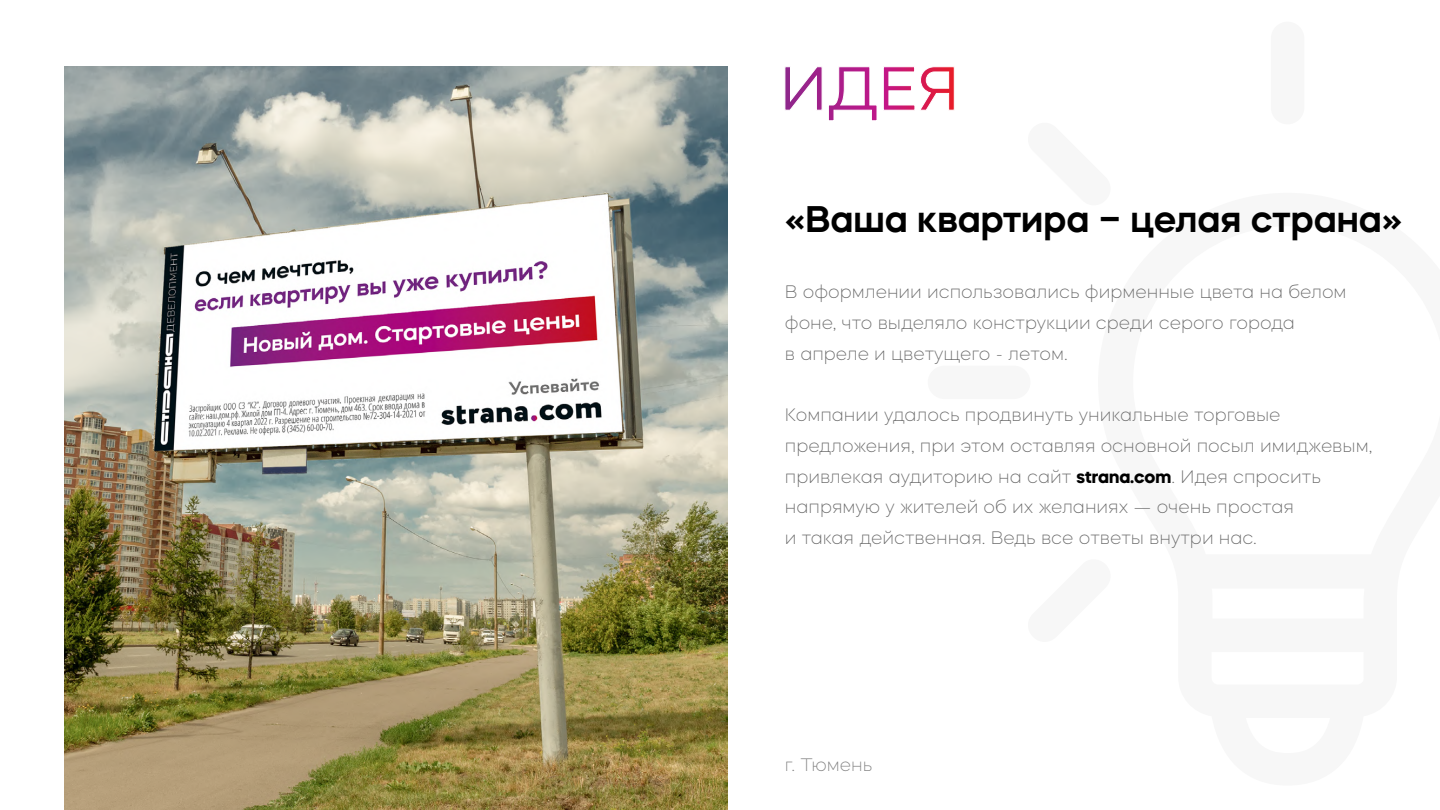
<style>
.page{position:relative;width:1440px;height:810px;background:#fff}
.page>*{position:absolute;margin:0;border:0;box-sizing:border-box;transform-origin:0 0}
.t1{font:600 36.97px "Mazzard H";color:#000}
.t2{font:200 18px/30.8px "Mazzard H";color:#666}
.t3{font:200 18px "Mazzard H";color:#808080}
.s1{font-weight:700;color:#000}
</style>
<div class="page">
<img style="left:64px;top:67px;width:663px;height:743px">
<svg style="left:785px;top:66px;width:170px;height:55px"></svg>
<h1 class="t1" style="left:785px;top:195px;width:619px">«Ваша квартира – целая страна»</h1>
<p class="t2" style="left:785px;top:276px;width:563px">В оформлении использовались фирменные цвета на белом фоне, что выделяло конструкции среди серого города<br>в апреле и цветущего - летом.</p>
<p class="t2" style="left:785px;top:399px;width:589px">Компании удалось продвинуть уникальные торговые предложения, при этом оставляя основной посыл имиджевым, привлекая аудиторию на сайт <span class="s1">strana.com</span>. Идея спросить напрямую у жителей об их желаниях — очень простая<br>и такая действенная. Ведь все ответы внутри нас.</p>
<p class="t3" style="left:785px;top:754px;width:89px">г. Тюмень</p>
</div>
